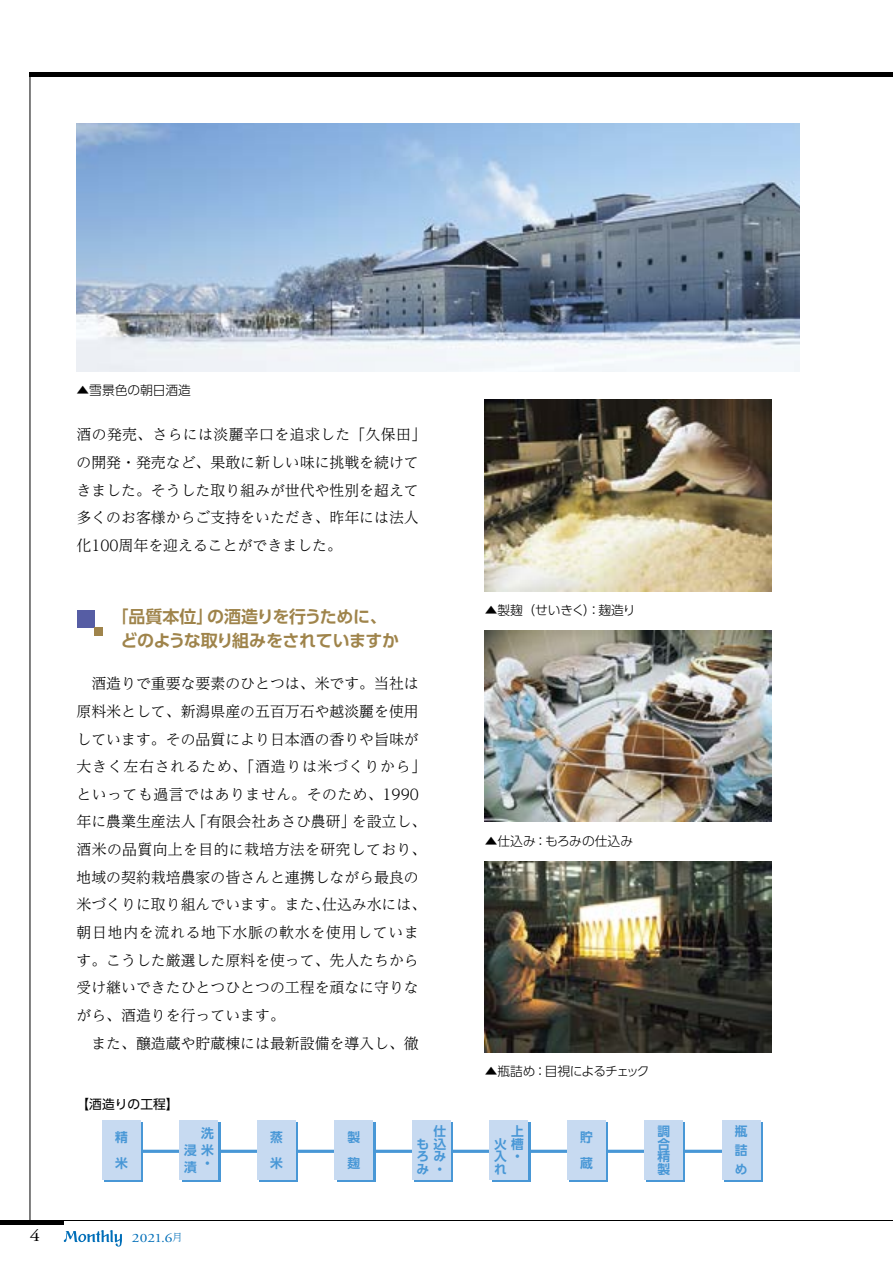
<style>
.page{position:relative;width:893px;height:1263px;background:#fff}
.page>*{position:absolute;margin:0;border:0;box-sizing:border-box;transform-origin:0 0}
.t1{font:700 16.95px/24.5px "UD Shin Go Pr 6 N De";letter-spacing:-.02em;color:#9f844b}
.t2{font:16.95px "Adobe Garamond Pro";color:#000;scale:1.2 1}
.t3{font:300 14.85px/27.6px "UD Reimin Pr 6 N";color:#000}
.t4{font:300 12.75px "UD Shin Go Pr 6 N";letter-spacing:-.01em;color:#000}
.t5{font:700 12.75px/12.8px "UD Shin Go Pro De";color:#4897d6}
.t6{font:300 12.75px "UD Shin Go Pr 6 N";letter-spacing:-.075em;color:#000}
.t7{font:12.75px "UD Shin Go Pro";color:#000}
.t8{font:12.75px "Adobe Garamond Pro";color:#006eb8;scale:1.2 1}
.s1{font-family:"UD Reimin Pro";font-weight:300;font-size:10.35px}
</style>
<div class="page">
<div style="left:77px;top:610px;width:17px;height:17px;background:#565da4"></div>
<div style="left:94px;top:627px;width:9px;height:9px;background:#9f844b"></div>
<img style="left:485px;top:400px;width:287px;height:191px">
<img style="left:485px;top:630px;width:287px;height:192px">
<img style="left:485px;top:861px;width:287px;height:191px">
<img style="left:77px;top:123px;width:722px;height:248px">
<hr style="left:121px;top:1150px;width:622px;height:3px;background:#4897d6">
<div style="left:104px;top:1122px;width:39px;height:60px;background:#4897d6"></div>
<div style="left:102px;top:1120px;width:39px;height:60px;background:#c7daf1"></div>
<div style="left:182px;top:1122px;width:38px;height:60px;background:#4897d6"></div>
<div style="left:180px;top:1120px;width:38px;height:60px;background:#c7daf1"></div>
<div style="left:259px;top:1122px;width:39px;height:60px;background:#4897d6"></div>
<div style="left:257px;top:1120px;width:39px;height:60px;background:#c7daf1"></div>
<div style="left:337px;top:1122px;width:38px;height:60px;background:#4897d6"></div>
<div style="left:335px;top:1120px;width:38px;height:60px;background:#c7daf1"></div>
<div style="left:414px;top:1122px;width:39px;height:60px;background:#4897d6"></div>
<div style="left:412px;top:1120px;width:39px;height:60px;background:#c7daf1"></div>
<div style="left:492px;top:1122px;width:38px;height:60px;background:#4897d6"></div>
<div style="left:490px;top:1120px;width:38px;height:60px;background:#c7daf1"></div>
<svg style="left:569px;top:1122px;width:39px;height:60px"></svg>
<div style="left:567px;top:1120px;width:38px;height:60px;background:#c7daf1"></div>
<div style="left:647px;top:1122px;width:38px;height:60px;background:#4897d6"></div>
<div style="left:645px;top:1120px;width:38px;height:60px;background:#c7daf1"></div>
<svg style="left:724px;top:1122px;width:39px;height:60px"></svg>
<div style="left:722px;top:1120px;width:38px;height:60px;background:#c7daf1"></div>
<hr style="left:30px;top:77px;width:1px;height:1143px;background:#000">
<div style="left:0;top:1220px;width:64px;height:5px;background:#000"></div>
<div style="left:30px;top:72px;width:863px;height:5px;background:#000"></div>
<hr style="left:0;top:1220px;width:893px;height:1px;background:#000">
<svg style="left:64px;top:1230px;width:58px;height:16px"></svg>
<p class="t4" style="left:77px;top:380px;width:116px">▲雪景色の朝日酒造</p>
<p class="t3" style="left:77px;top:420px;width:351px">酒の発売、さらには淡麗辛口を追求した「久保田」の開発・発売など、果敢に新しい味に挑戦を続けてきました。そうした取り組みが世代や性別を超えて多くのお客様からご支持をいただき、昨年には法人化100周年を迎えることができました。</p>
<p class="t1" style="left:120px;top:603px;width:280px;text-indent:-9px">「品質本位」の酒造りを行うために、どのような取り組みをされていますか</p>
<p class="t3" style="left:77px;top:669px;width:351px">　酒造りで重要な要素のひとつは、米です。当社は原料米として、新潟県産の五百万石や越淡麗を使用しています。その品質により日本酒の香りや旨味が大きく左右されるため、「酒造りは米づくりから」といっても過言ではありません。そのため、1990年に農業生産法人「有限会社あさひ農研」を設立し、酒米の品質向上を目的に栽培方法を研究しており、地域の契約栽培農家の皆さんと連携しながら最良の米づくりに取り組んでいます。また、仕込み水には、朝日地内を流れる地下水脈の軟水を使用しています。こうした厳選した原料を使って、先人たちから受け継いできたひとつひとつの工程を頑なに守りながら、酒造りを行っています。　<br>　また、醸造蔵や貯蔵棟には最新設備を導入し、徹</p>
<p class="t4" style="left:485px;top:600px;width:152px">▲製麹（せいきく）：麹造り</p>
<p class="t4" style="left:485px;top:831px;width:150px">▲仕込み：もろみの仕込み</p>
<p class="t6" style="left:485px;top:1061px;width:166px">▲瓶詰め：目視によるチェック</p>
<p class="t7" style="left:77px;top:1093px;width:104px">【酒造りの工程】</p>
<p class="t5" style="left:115px;top:1124px;width:14px;line-height:25.5px">精米</p>
<p class="t5" style="left:184px;top:1124px;width:31px;line-height:17px;text-align:right">洗<br>浸米</p>
<p class="t5" style="left:184px;top:1160px;width:14px">漬</p>
<p class="t5" style="left:201px;top:1156px;width:10px">・</p>
<p class="t2" style="left:30px;top:1225px;width:10px">4</p>
<p class="t8" style="left:132px;top:1230px;width:44px">2021.6<span class="s1">月</span></p>
<p class="t5" style="left:270px;top:1124px;width:14px;line-height:25.5px">蒸米</p>
<p class="t5" style="left:348px;top:1124px;width:14px;line-height:25.5px">製麹</p>
<p class="t5" style="left:416px;top:1124px;width:31px;text-align:justify;text-indent:17px">仕も込ろみみ・</p>
<p class="t5" style="left:494px;top:1124px;width:31px;text-indent:17px">上火槽入・れ</p>
<p class="t5" style="left:580px;top:1124px;width:14px;line-height:25.5px">貯蔵</p>
<p class="t5" style="left:657px;top:1124px;width:14px;text-align:justify">調合精製</p>
<p class="t5" style="left:735px;top:1121px;width:14px;line-height:19.2px;text-align:justify">瓶詰め</p>
</div>
